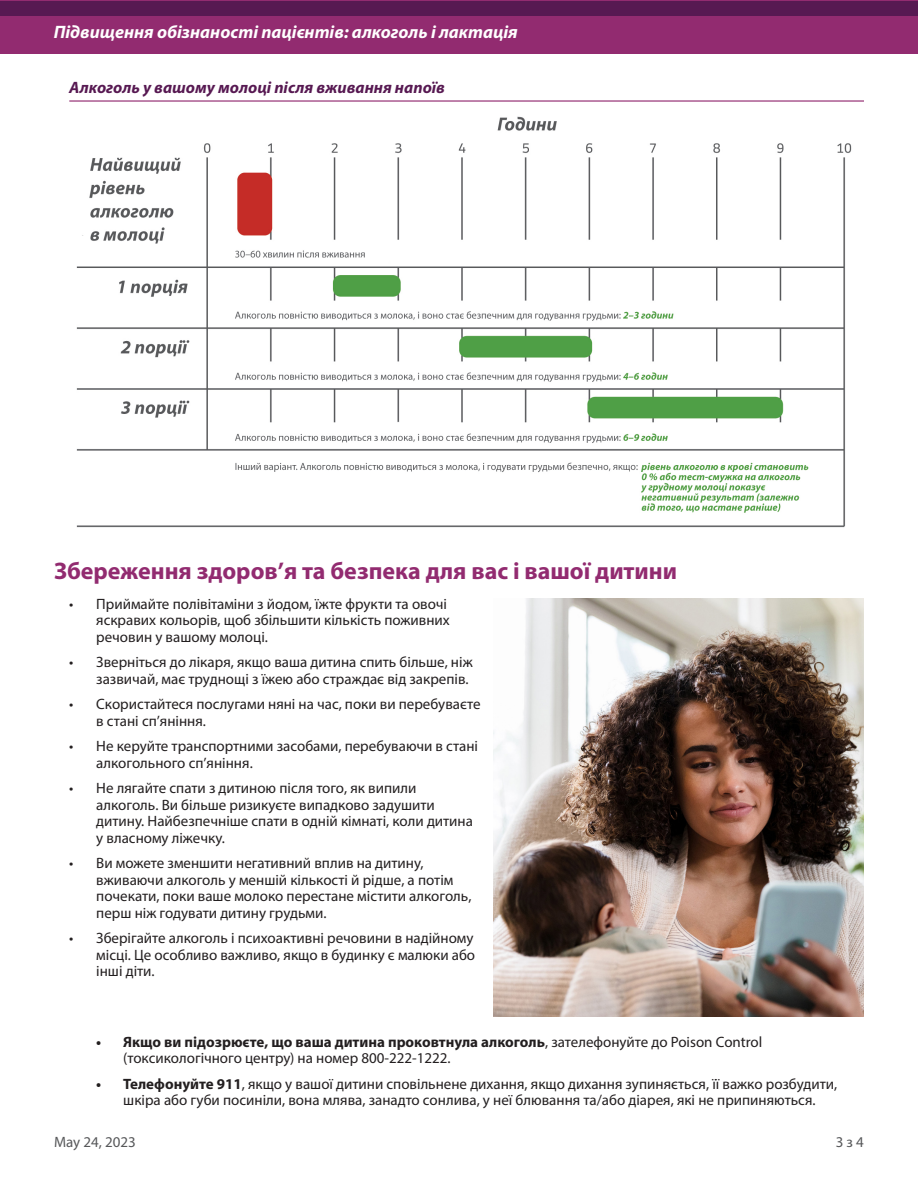
<style>
.page{position:relative;width:918px;height:1188px;background:#fff}
.page>*{position:absolute;margin:0;border:0;box-sizing:border-box;transform-origin:0 0}
.t1{font:700 24px "Myriad Pro";color:#922b70}
.t2{font:italic 700 18px "Myriad Pro";color:#fff}
.t3{font:italic 700 16.5px "Myriad Pro";color:#571952}
.t4{font:15px/16.5px "Myriad Pro";color:#231f20}
.t5{font:15px "Myriad Pro";color:#57585a}
.s1{font-weight:700}
</style>
<div class="page">
<div style="left:0;top:1px;width:918px;height:53px;background:#922b70"></div>
<div style="left:0;top:1px;width:918px;height:15px;background:#571952"></div>
<img style="left:76px;top:116px;width:776px;height:412px">
<img style="left:493px;top:599px;width:371px;height:418px">
<hr style="left:69px;top:100px;width:795px;height:2px;background:#aa5a90">
<p class="t2" style="left:54px;top:20px;width:466px">Підвищення обізнаності пацієнтів: алкоголь і лактація</p>
<p class="t3" style="left:69px;top:77px;width:377px">Алкоголь у вашому молоці після вживання напоїв</p>
<p class="t1" style="left:54px;top:556px;width:625px">Збереження здоров’я та безпека для вас і вашої дитини</p>
<p class="t4" style="left:96px;top:595px;width:355px;text-indent:-27px">• Приймайте полівітаміни з йодом, їжте фрукти та овочі яскравих кольорів, щоб збільшити кількість поживних речовин у вашому молоці.</p>
<p class="t4" style="left:69px;top:654px;width:405px;text-align:right">• Зверніться до лікаря, якщо ваша дитина спить більше, ніж зазвичай, має труднощі з їжею або страждає від закрепів.</p>
<p class="t4" style="left:96px;top:696px;width:386px;text-indent:-27px">• Скористайтеся послугами няні на час, поки ви перебуваєте в стані сп’яніння.</p>
<p class="t4" style="left:96px;top:738px;width:383px;text-indent:-27px">• Не керуйте транспортними засобами, перебуваючи в стані алкогольного сп’яніння.</p>
<p class="t4" style="left:96px;top:780px;width:378px;text-indent:-27px">• Не лягайте спати з дитиною після того, як випили алкоголь. Ви більше ризикуєте випадково задушити дитину. Найбезпечніше спати в одній кімнаті, коли дитина у власному ліжечку.</p>
<p class="t4" style="left:96px;top:855px;width:377px;text-indent:-27px">• Ви можете зменшити негативний вплив на дитину, вживаючи алкоголь у меншій кількості й рідше, а потім почекати, поки ваше молоко перестане містити алкоголь, перш ніж годувати дитину грудьми.</p>
<p class="t4" style="left:96px;top:930px;width:380px;text-align:justify;text-indent:-27px">• Зберігайте алкоголь і психоактивні речовини в надійному місці. Це особливо важливо, якщо в будинку є малюки або інші діти.</p>
<p class="t4" style="left:123px;top:1033px;width:641px;text-indent:-27px"><span class="s1">• Якщо ви підозрюєте, що ваша дитина проковтнула алкоголь</span>, зателефонуйте до Poison Control (токсикологічного центру) на номер 800-222-1222.</p>
<p class="t4" style="left:96px;top:1075px;width:742px;text-align:center"><span class="s1">• Телефонуйте 911</span>, якщо у вашої дитини сповільнене дихання, якщо дихання зупиняється, її важко розбудити, шкіра або губи посиніли, вона млява, занадто сонлива, у неї блювання та/або діарея, які не припиняються.</p>
<p class="t5" style="left:54px;top:1132px;width:83px">May 24, 2023</p>
<p class="t5" style="left:836px;top:1132px;width:30px">3 з 4</p>
</div>
